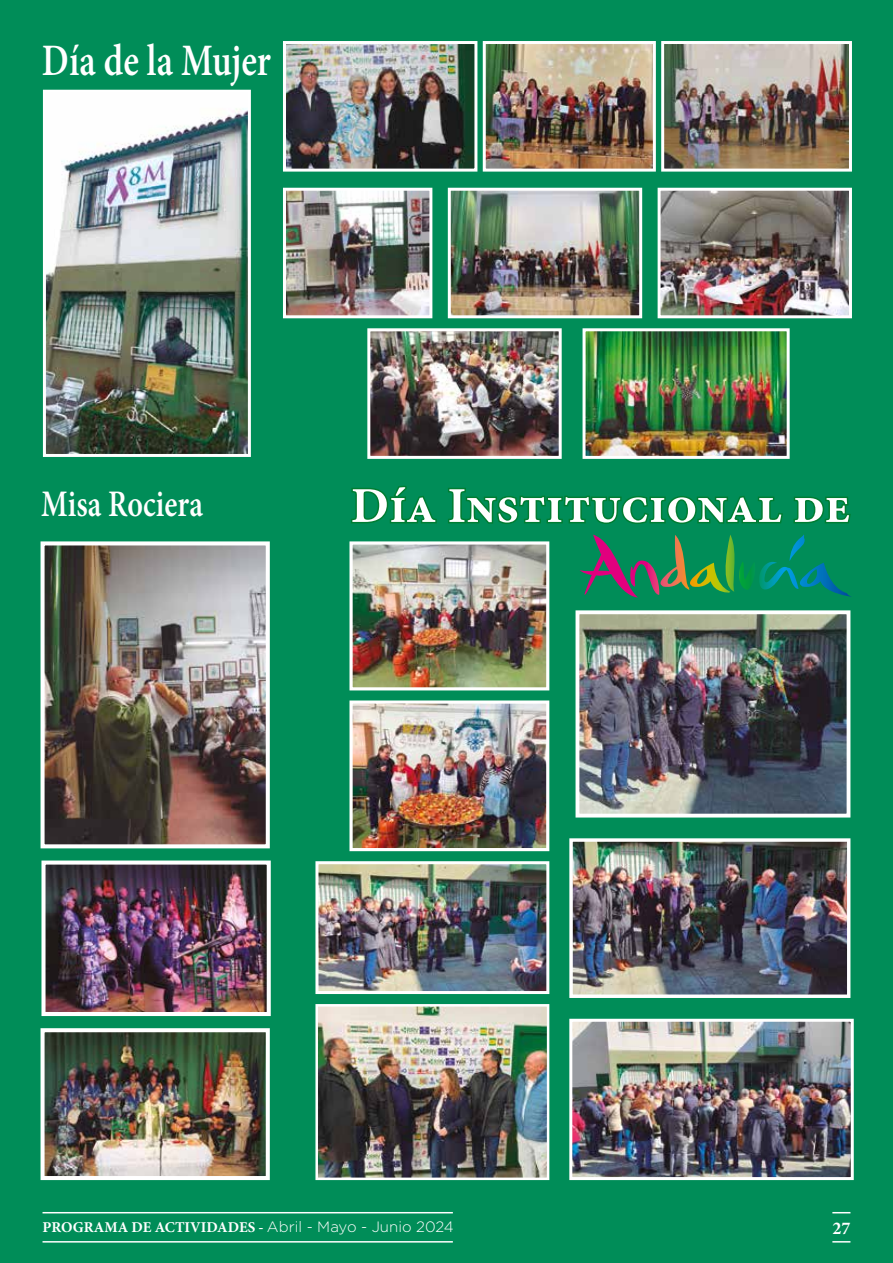
<style>
.page{position:relative;width:893px;height:1263px;background:#008d58}
.page>*{position:absolute;margin:0;border:0;box-sizing:border-box;transform-origin:0 0}
.t1{font:700 50.25px "Minion Pro";color:#fff}
.t2{font:600 45px "Minion Pro";color:#fff;scale:.8 1}
.t3{font:600 37.5px "Minion Pro";color:#fff;scale:.8 1}
.t4{font:700 18px "Minion Pro";color:#fff}
.t5{font:700 15px "Minion Pro";color:#fff}
.s1{font-family:"Gotham";font-weight:300}
</style>
<div class="page">
<svg style="left:832px;top:1212px;width:18px;height:1px"></svg>
<svg style="left:832px;top:1241px;width:18px;height:1px"></svg>
<hr style="left:43px;top:1212px;width:410px;height:1px;background:#fff">
<hr style="left:43px;top:1241px;width:410px;height:1px;background:#fff">
<img style="left:47px;top:94px;width:200px;height:359px">
<div style="left:43px;top:90px;width:208px;height:367px;border:3px solid #fff"></div>
<img style="left:287px;top:45px;width:186px;height:123px">
<div style="left:283px;top:41px;width:194px;height:131px;border:3px solid #fff"></div>
<img style="left:487px;top:45px;width:165px;height:123px">
<div style="left:483px;top:41px;width:173px;height:131px;border:3px solid #fff"></div>
<img style="left:586px;top:332px;width:200px;height:123px">
<div style="left:582px;top:328px;width:208px;height:131px;border:3px solid #fff"></div>
<img style="left:665px;top:45px;width:183px;height:123px">
<div style="left:661px;top:41px;width:191px;height:131px;border:3px solid #fff"></div>
<img style="left:287px;top:192px;width:141px;height:122px">
<div style="left:283px;top:188px;width:149px;height:130px;border:3px solid #fff"></div>
<img style="left:371px;top:332px;width:187px;height:123px">
<div style="left:367px;top:328px;width:195px;height:131px;border:3px solid #fff"></div>
<img style="left:452px;top:192px;width:186px;height:122px">
<div style="left:448px;top:188px;width:194px;height:130px;border:3px solid #fff"></div>
<img style="left:662px;top:192px;width:186px;height:122px">
<div style="left:658px;top:188px;width:194px;height:130px;border:3px solid #fff"></div>
<img style="left:46px;top:546px;width:219px;height:297px">
<div style="left:41px;top:541px;width:229px;height:307px;border:4px solid #fff"></div>
<img style="left:46px;top:1033px;width:219px;height:142px">
<div style="left:41px;top:1028px;width:229px;height:152px;border:4px solid #fff"></div>
<img style="left:46px;top:865px;width:220px;height:146px">
<div style="left:41px;top:860px;width:230px;height:156px;border:4px solid #fff"></div>
<img style="left:353px;top:704px;width:192px;height:143px">
<div style="left:349px;top:700px;width:200px;height:151px;border:3px solid #fff"></div>
<img style="left:353px;top:545px;width:192px;height:141px">
<div style="left:349px;top:541px;width:200px;height:149px;border:3px solid #fff"></div>
<svg style="left:351px;top:485px;width:86px;height:39px"></svg>
<svg style="left:448px;top:488px;width:335px;height:36px"></svg>
<svg style="left:793px;top:496px;width:58px;height:28px"></svg>
<svg style="left:580px;top:534px;width:271px;height:63px"></svg>
<img style="left:573px;top:842px;width:273px;height:152px">
<div style="left:569px;top:838px;width:281px;height:160px;border:3px solid #fff"></div>
<img style="left:319px;top:865px;width:226px;height:125px">
<div style="left:315px;top:861px;width:234px;height:133px;border:3px solid #fff"></div>
<img style="left:573px;top:1023px;width:277px;height:153px">
<div style="left:569px;top:1019px;width:285px;height:161px;border:3px solid #fff"></div>
<img style="left:318px;top:1007px;width:228px;height:170px">
<div style="left:315px;top:1004px;width:234px;height:176px;border:2px solid #fff"></div>
<img style="left:580px;top:615px;width:265px;height:197px">
<div style="left:575px;top:610px;width:275px;height:207px;border:4px solid #fff"></div>
<h2 class="t2" style="left:42px;top:30px;width:288px">Día de la Mujer</h2>
<h3 class="t3" style="left:41px;top:478px;width:204px">Misa Rociera</h3>
<h1 class="t1" style="left:351px;top:470px;width:501px">Día Institucional de</h1>
<p class="t5" style="left:43px;top:1217px;width:413px">PROGRAMA DE ACTIVIDADES - <span class="s1">Abril - Mayo - Junio 2024</span></p>
<p class="t4" style="left:832px;top:1215px;width:19px">27</p>
</div>
